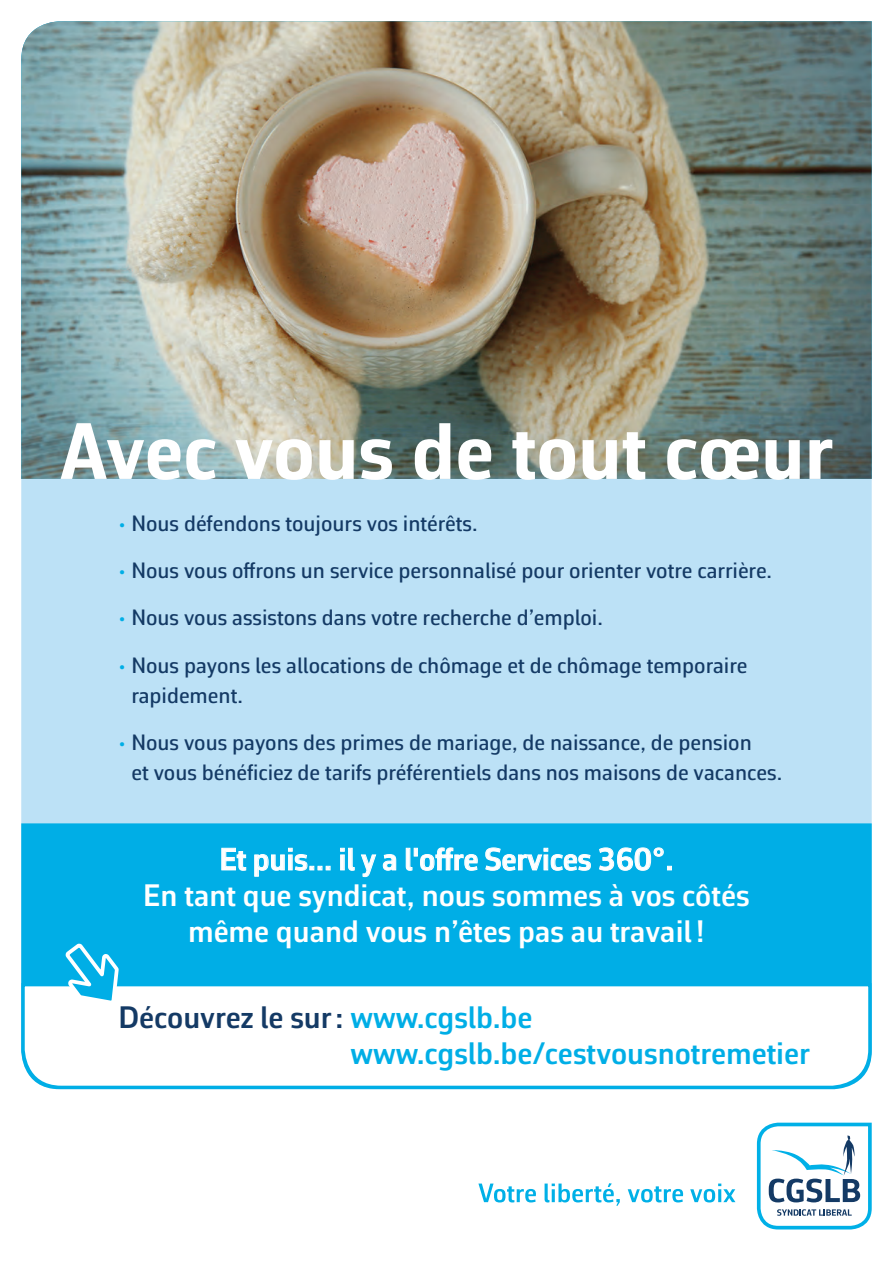
<style>
.page{position:relative;width:893px;height:1263px;background:#fff}
.page>*{position:absolute;margin:0;border:0;box-sizing:border-box;transform-origin:0 0}
.t1{font:700 81px "Corbeau Pro";color:#fff}
.t2{font:600 31.5px/35.8px "Corbeau Pro";color:#fff;text-align:center}
.t3{font:600 31.5px/36px "Corbeau Pro";color:#00aee6}
.t4{font:500 22.5px/30px "Corbeau Pro";color:#143a65}
.s1{color:#00aee6}
.s2{color:#143a65}
</style>
<div class="page">
<img style="left:21px;top:21px;width:851px;height:458px">
<div style="left:21px;top:479px;width:851px;height:344px;background:#bce1f6"></div>
<div style="left:21px;top:823px;width:851px;height:158px;background:#00aee6"></div>
<svg style="left:221px;top:847px;width:26px;height:24px"></svg>
<svg style="left:254px;top:848px;width:77px;height:29px;background:#28bae9"></svg>
<svg style="left:340px;top:847px;width:57px;height:30px;background:#28bae9"></svg>
<svg style="left:405px;top:847px;width:73px;height:24px;background:#3bc0eb"></svg>
<svg style="left:485px;top:847px;width:106px;height:24px;background:#38bfeb"></svg>
<svg style="left:598px;top:847px;width:74px;height:24px;background:#34beea"></svg>
<svg style="left:21px;top:981px;width:851px;height:109px"></svg>
<svg style="left:62px;top:940px;width:59px;height:67px"></svg>
<svg style="left:756px;top:1123px;width:116px;height:106px"></svg>
<svg style="left:478px;top:1183px;width:58px;height:19px"></svg>
<svg style="left:545px;top:1183px;width:75px;height:23px"></svg>
<svg style="left:628px;top:1186px;width:55px;height:16px"></svg>
<svg style="left:690px;top:1183px;width:45px;height:19px"></svg>
<h1 class="t1" style="left:60px;top:397px;width:775px">Avec vous de tout cœur</h1>
<p class="t4" style="left:119px;top:508px;width:361px"><span class="s1">•</span> Nous défendons toujours vos intérêts.</p>
<p class="t4" style="left:119px;top:555px;width:655px"><span class="s1">•</span> Nous vous offrons un service personnalisé pour orienter votre carrière.</p>
<p class="t4" style="left:119px;top:602px;width:486px"><span class="s1">•</span> Nous vous assistons dans votre recherche d’emploi.</p>
<p class="t4" style="left:131px;top:649px;width:617px;text-indent:-13px"><span class="s1">•</span> Nous payons les allocations de chômage et de chômage temporaire rapidement.</p>
<p class="t4" style="left:131px;top:726px;width:652px;text-indent:-13px"><span class="s1">•</span> Nous vous payons des primes de mariage, de naissance, de pension<br>et vous bénéficiez de tarifs préférentiels dans nos maisons de vacances.</p>
<h2 class="t2" style="left:143px;top:841px;width:608px">Et puis… il y a l'offre Services 360°.<br>En tant que syndicat, nous sommes à vos côtés même quand vous n’êtes pas au travail !</h2>
<h2 class="t3" style="left:350px;top:999px;width:461px;text-indent:-232px"><span class="s2">Découvrez le sur :</span> www.cgslb.be www.cgslb.be/cestvousnotremetier</h2>
</div>
